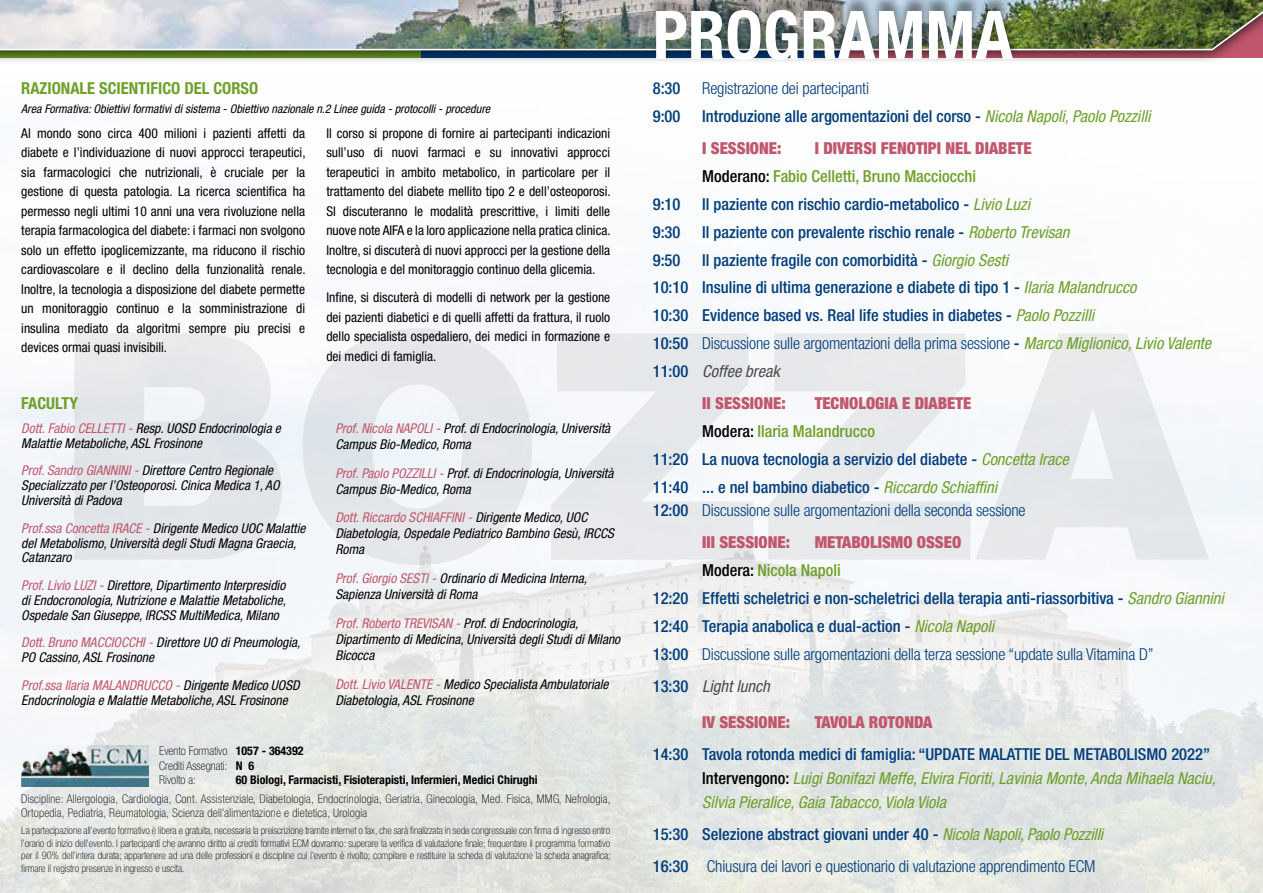
<style>
.page{position:relative;width:1263px;height:893px;background:#fff}
.page>*{position:absolute;margin:0;border:0;box-sizing:border-box;transform-origin:0 0}
.t1{font:900 316.95px "Helvetica Neue LT Std";color:#000}
.t2{font:700 condensed 67.5px "Helvetica Neue LT Std";color:#fff}
.t3{font:500 condensed 16.5px/27.9px "Helvetica Neue LT Std";color:#003d7c}
.t4{font:300 condensed 16.5px/32.1px "Helvetica Neue LT Std";letter-spacing:-.01em;color:#003d7c}
.t5{font:italic condensed 16.5px/23.5px "Helvetica Neue LT Std";color:#6ea029}
.t6{font:500 condensed 16.5px/27.9px "Helvetica Neue LT Std";color:#6ea029}
.t7{font:900 condensed 16.5px "Helvetica Neue LT Std";color:#c1576d}
.t8{font:700 condensed 16.5px "Helvetica Neue LT Std";color:#6ea029}
.t9{font:italic condensed 16.5px "Helvetica Neue LT Std";color:#4a4a49}
.t10{font:condensed 13.5px/19.5px "Helvetica Neue LT Std";color:#000;text-align:justify}
.t11{font:italic condensed 13.5px/14.9px "Helvetica Neue LT Std";color:#000}
.t12{font:100 condensed 12px/14.4px "Helvetica Neue LT Std";letter-spacing:.02em;color:#000}
.t13{font:italic condensed 12px "Helvetica Neue LT Std";color:#000}
.t14{font:700 condensed 12px "Helvetica Neue LT Std";color:#000}
.t15{font:100 condensed 12px/14.4px "Helvetica Neue LT Std";color:#000}
.t16{font:100 condensed 10.5px/12.6px "Helvetica Neue LT Std";color:#000;text-align:justify}
.s1{font-weight:400;font-style:italic;color:#6ea029}
.s2{font-weight:900;color:#c1576d}
.s3{color:#000}
.s4{font-weight:300}
.s5{font-weight:400;font-style:italic;color:#4a4a49}
.s6{font-weight:500}
.s7{color:#c1576d}
.s8{font-weight:500;font-style:normal;color:#003d7c}
.s9{font-weight:700}
.s10{font-weight:500;font-style:normal;color:#000}
</style>
<div class="page">
<img style="left:0;top:331px;width:1263px;height:562px">
<div style="left:0;top:0;width:1263px;height:64px;background:#000;opacity:.94"></div>
<img style="left:0;top:0;width:1263px;height:51px">
<div style="left:649px;top:0;width:372px;height:60px;background:#000;opacity:.44"></div>
<img style="left:21px;top:745px;width:128px;height:42px">
<h2 class="t2" style="left:653px;top:-6px;width:357px">Programma</h2>
<p class="t8" style="left:21px;top:78px;width:27px">RAZION</p>
<p class="t8" style="left:70px;top:78px;width:38px">ALE SCIEN</p>
<p class="t8" style="left:138px;top:78px;width:56px">TIFICO DEL</p>
<p class="t8" style="left:213px;top:78px;width:10px">CORSO</p>
<p class="t13" style="left:21px;top:102px;width:470px">Area Formativa: Obiettivi formativi di sistema - Obiettivo nazionale n.2 Linee guida - protocolli - procedure</p>
<p class="t10" style="left:21px;top:123px;width:286px">Al mondo sono circa 400 milioni i pazienti affetti da diabete e l’individuazione di nuovi approcci terapeutici, sia farmacologici che nutrizionali, è cruciale per la gestione di questa patologia. La ricerca scientifica ha permesso negli ultimi 10 anni una vera rivoluzione nella terapia farmacologica del diabete: i farmaci non svolgono solo un effetto ipoglicemizzante, ma riducono il rischio cardiovascolare e il declino della funzionalità renale.<br>Inoltre, la tecnologia a disposizione del diabete permette un monitoraggio continuo e la somministrazione di insulina mediato da algoritmi sempre piu precisi e devices ormai quasi invisibili.</p>
<p class="t10" style="left:326px;top:123px;width:286px">Il corso si propone di fornire ai partecipanti indicazioni sull’uso di nuovi farmaci e su innovativi approcci terapeutici in ambito metabolico, in particolare per il trattamento del diabete mellito tipo 2 e dell’osteoporosi.<br>SI discuteranno le modalità prescrittive, i limiti delle nuove note AIFA e la loro applicazione nella pratica clinica.<br>Inoltre, si discuterà di nuovi approcci per la gestione della tecnologia e del monitoraggio continuo della glicemia.</p>
<p class="t3" style="left:653px;top:74px;width:29px">8:30</p>
<p class="t4" style="left:702px;top:72px;width:168px">Registrazione dei partecipanti</p>
<p class="t3" style="left:653px;top:102px;width:29px">9:00</p>
<p class="t3" style="left:702px;top:100px;width:450px;line-height:32.1px">Introduzione alle argomentazioni del corso - <span class="s1">Nicola Napoli, Paolo Pozzilli<br></span><span class="s2">I SESSIONE:</span></p>
<p class="t6" style="left:702px;top:134px;width:331px;text-indent:112px"><span class="s2">I DIVERSI FENOTIPI NEL DIABETE<br></span><span class="s3">Moderano:</span> Fabio Celletti, Bruno Macciocchi</p>
<p class="t3" style="left:653px;top:190px;width:29px">9:10</p>
<p class="t3" style="left:702px;top:190px;width:329px">Il paziente con rischio cardio-metabolico - <span class="s1">Livio Luzi</span></p>
<p class="t3" style="left:653px;top:218px;width:29px">9:30</p>
<p class="t3" style="left:702px;top:218px;width:369px">Il paziente con prevalente rischio renale - <span class="s1">Roberto Trevisan</span></p>
<p class="t3" style="left:653px;top:246px;width:29px">9:50</p>
<p class="t3" style="left:653px;top:246px;width:560px;text-indent:50px">Il paziente fragile con comorbidità - <span class="s1">Giorgio Sesti<br></span>10:10 Insuline di ultima generazione e diabete di tipo 1 - <span class="s1">Ilaria Malandrucco<br></span>10:30 Evidence based vs. Real life studies in diabetes - <span class="s1">Paolo Pozzilli<br></span>10:50 <span class="s4">Discussione sulle argomentazioni della prima sessione</span> - <span class="s1">Marco Miglionico, Livio Valente </span>11:00 <span class="s5">Coffee break</span></p>
<p class="t7" style="left:702px;top:393px;width:85px">II SESSIONE:</p>
<p class="t7" style="left:815px;top:393px;width:158px">TECNOLOGIA E DIABETE</p>
<p class="t6" style="left:702px;top:417px;width:174px"><span class="s3">Modera:</span> Ilaria Malandrucco</p>
<p class="t3" style="left:653px;top:445px;width:417px">11:20 La nuova tecnologia a servizio del diabete - <span class="s1">Concetta Irace</span></p>
<p class="t3" style="left:653px;top:473px;width:346px">11:40 ... e nel bambino diabetico - <span class="s1">Riccardo Schiaffini</span></p>
<p class="t4" style="left:702px;top:494px;width:325px;text-indent:-50px"><span class="s6">12:00</span> Discussione sulle argomentazioni della seconda sessione<br><span class="s2">III SESSIONE:</span></p>
<p class="t10" style="left:326px;top:288px;width:285px">Infine, si discuterà di modelli di network per la gestione dei pazienti diabetici e di quelli affetti da frattura, il ruolo dello specialista ospedaliero, dei medici in formazione e dei medici di famiglia.</p>
<h1 class="t1" style="left:56px;top:258px;width:1152px">BOZZA</h1>
<p class="t8" style="left:21px;top:393px;width:58px">FACULTY</p>
<p class="t11" style="left:335px;top:420px;width:276px;line-height:16px"><span class="s7">Prof. Nicola NAPOLI -</span> Prof. di Endocrinologia, Università<br>Campus Bio-Medico, Roma</p>
<p class="t11" style="left:335px;top:465px;width:280px;line-height:16px"><span class="s7">Prof. Paolo POZZILLI -</span> Prof. di Endocrinologia, Università<br>Campus Bio-Medico, Roma</p>
<p class="t11" style="left:335px;top:510px;width:280px;line-height:16px"><span class="s7">Dott. Riccardo SCHIAFFINI -</span> Dirigente Medico, UOC<br>Diabetologia, Ospedale Pediatrico Bambino Gesù, IRCCS<br>Roma</p>
<p class="t11" style="left:335px;top:571px;width:253px;line-height:16px"><span class="s7">Prof. Giorgio SESTI -</span> Ordinario di Medicina Interna,<br>Sapienza Università di Roma</p>
<p class="t11" style="left:335px;top:615px;width:286px;line-height:16px"><span class="s7">Prof. Roberto TREVISAN -</span> Prof. di Endocrinologia,<br>Dipartimento di Medicina, Università degli Studi di Milano<br>Bicocca</p>
<p class="t11" style="left:335px;top:676px;width:275px;line-height:16px"><span class="s7">Dott. Livio VALENTE -</span> Medico Specialista Ambulatoriale<br>Diabetologia, ASL Frosinone</p>
<p class="t11" style="left:21px;top:421px;width:261px"><span class="s7">Dott. Fabio CELLETTI -</span> Resp. UOSD Endocrinologia e<br>Malattie Metaboliche, ASL Frosinone</p>
<p class="t11" style="left:21px;top:463px;width:260px"><span class="s7">Prof. Sandro GIANNINI -</span> Direttore Centro Regionale<br>Specializzato per l’Osteoporosi. Cinica Medica 1, AO<br>Università di Padova</p>
<p class="t11" style="left:21px;top:521px;width:286px"><span class="s7">Prof.ssa Concetta IRACE -</span> Dirigente Medico UOC Malattie del Metabolismo, Università degli Studi Magna Graecia,<br>Catanzaro</p>
<p class="t11" style="left:21px;top:578px;width:266px;text-align:justify"><span class="s7">Prof. Livio LUZI -</span> Direttore, Dipartimento Interpresidio di Endocronologia, Nutrizione e Malattie Metaboliche, Ospedale San Giuseppe, IRCSS MultiMedica, Milano</p>
<p class="t11" style="left:21px;top:636px;width:281px"><span class="s7">Dott. Bruno MACCIOCCHI -</span> Direttore UO di Pneumologia,<br>PO Cassino, ASL Frosinone</p>
<p class="t11" style="left:21px;top:678px;width:280px"><span class="s7">Prof.ssa Ilaria MALANDRUCCO -</span> Dirigente Medico UOSD<br>Endocrinologia e Malattie Metaboliche, ASL Frosinone</p>
<p class="t7" style="left:815px;top:532px;width:148px">METABOLISMO OSSEO</p>
<p class="t6" style="left:702px;top:556px;width:140px"><span class="s3">Modera:</span> Nicola Napoli</p>
<p class="t3" style="left:653px;top:584px;width:572px">12:20 Effetti scheletrici e non-scheletrici della terapia anti-riassorbitiva - <span class="s1">Sandro Giannini</span></p>
<p class="t3" style="left:653px;top:612px;width:343px">12:40 Terapia anabolica e dual-action - <span class="s1">Nicola Napoli</span></p>
<p class="t4" style="left:653px;top:638px;width:502px"><span class="s6">13:00</span> Discussione sulle argomentazioni della terza sessione “update sulla Vitamina D”</p>
<p class="t9" style="left:653px;top:676px;width:119px"><span class="s8">13:30</span> Light lunch</p>
<p class="t7" style="left:702px;top:712px;width:89px">IV SESSIONE:</p>
<p class="t7" style="left:815px;top:712px;width:119px">TAVOLA ROTONDA</p>
<p class="t3" style="left:653px;top:740px;width:336px">14:30 Tavola rotonda medici di famiglia: “UPDATE MALA</p>
<p class="t15" style="left:159px;top:744px;width:146px">Evento Formativo <span class="s9">1057 - 364392<br></span>Crediti Assegnati: <span class="s9">N 6<br></span>Rivolto a:</p>
<p class="t5" style="left:702px;top:743px;width:515px;text-indent:312px"><span class="s8">TTIE DEL METABOLISMO 2022”<br></span><span class="s10">Intervengono:</span> Luigi Bonifazi Meffe, Elvira Fioriti, Lavinia Monte, Anda Mihaela Naciu,<br>Silvia Pieralice, Gaia Tabacco, Viola Viola</p>
<p class="t4" style="left:653px;top:818px;width:452px"><span class="s6">15:30 Selezione abstract giovani under 40 -</span> <span class="s1">Nicola Napoli, Paolo Pozzilli<br></span><span class="s6">16:30</span> Chiusura dei lavori e questionario di valutazione apprendimento ECM</p>
<p class="t14" style="left:236px;top:772px;width:304px">60 Biologi, Farmacisti, Fisioterapisti, Infermieri, Medici Chirughi</p>
<p class="t12" style="left:21px;top:791px;width:591px">Discipline: Allergologia, Cardiologia, Cont. Assistenziale, Diabetologia, Endocrinologia, Geriatria, Ginecologia, Med. Fisica, MMG, Nefrologia,<br>Ortopedia, Pediatria, Reumatologia, Scienza dell’alimentazione e dietetica, Urologia</p>
<p class="t16" style="left:21px;top:824px;width:591px">La partecipazione all’evento formativo è libera e gratuita, necessaria la preiscrizione tramite internet o fax, che sarà finalizzata in sede congressuale con firma di ingresso entro l’orario di inizio dell’evento. I partecipanti che avranno diritto ai crediti formativi ECM dovranno: superare la verifica di valutazione finale; frequentare il programma formativo per il 90% dell’intera durata; appartenere ad una delle professioni e discipline cui l’evento è rivolto; compilare e restituire la scheda di valutazione la scheda anagrafica; firmare il registro presenze in ingresso e uscita.</p>
</div>
